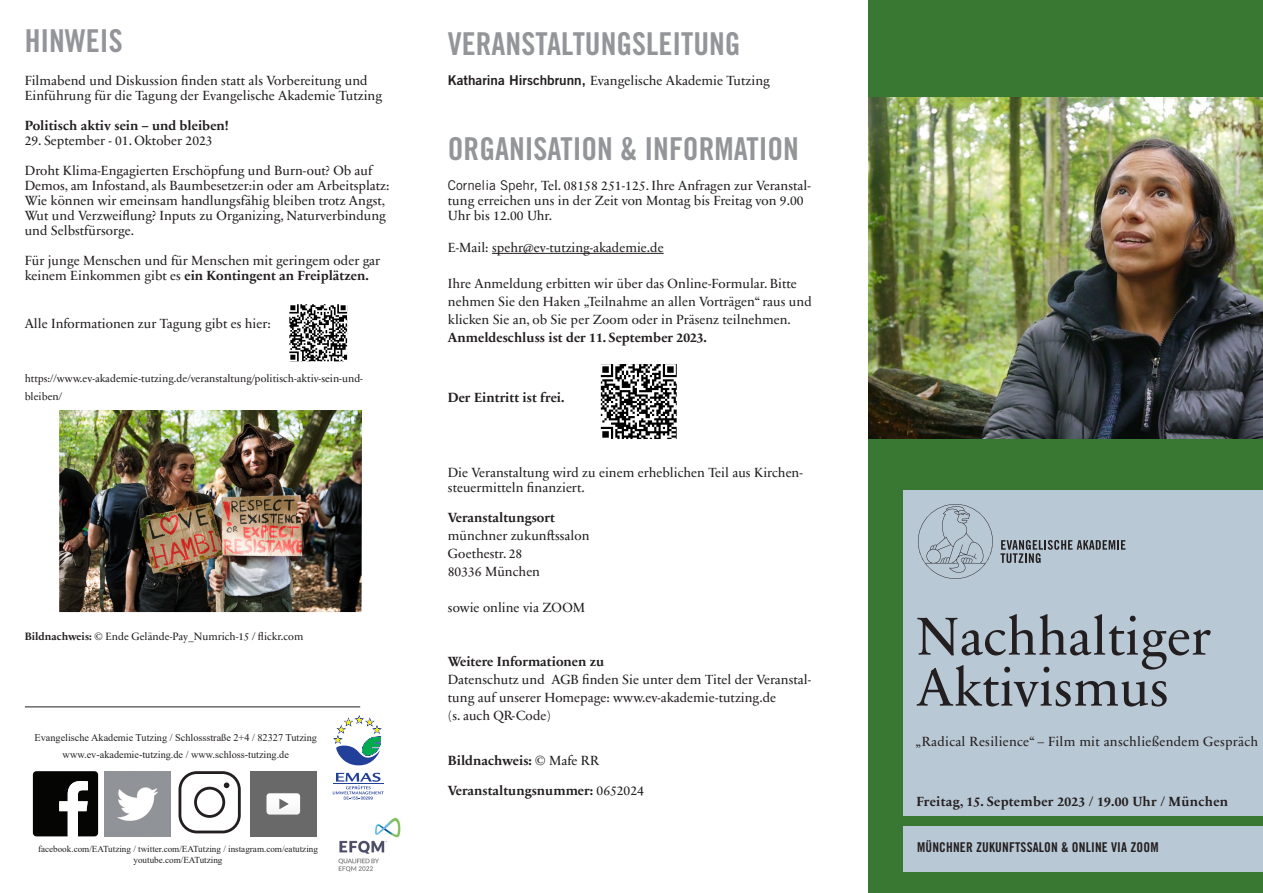
<style>
.page{position:relative;width:1263px;height:893px;background:#fff}
.page>*{position:absolute;margin:0;border:0;box-sizing:border-box;transform-origin:0 0}
.TITELSEITE{font:54px/51px "Sabon Next LT Pro";color:#231f20}
.t1{font:31.5px "Trade Gothic LT Std Bd Cn 20";color:#939598}
.Body{font:13.5px/15px "Sabon Next LT Pro";color:#231f20}
.t2{font:700 13.5px "Sabon Next LT Pro";color:#231f20}
.Body-2{font:13.5px "Sabon Next LT Pro";letter-spacing:.02em;color:#231f20}
.t3{font:700 13.5px "Sabon Next LT Pro";letter-spacing:.02em;color:#231f20}
.t4{font:13.5px "Trade Gothic LT Std Bd Cn 20";letter-spacing:.01em;color:#231f20}
.t5{font:10.8px/18px "Sabon Next LT Pro";color:#231f20}
.t6{font:10.2px/16.4px "Times New Roman";color:#231f20;text-align:center}
.t7{font:9.15px/10.9px "Times New Roman";color:#231f20;text-align:center}
.s1{font-weight:700}
.s2{font-family:"Trade Gothic LT Std Bd 2"}
.s3{font-family:"Trade Gothic LT Std"}
.s4{font-weight:400}
</style>
<div class="page">
<hr style="left:492px;top:253px;width:172px;height:1px;background:#231f20">
<svg style="left:333px;top:715px;width:49px;height:50px"></svg>
<svg style="left:333px;top:773px;width:51px;height:27px"></svg>
<img style="left:338px;top:818px;width:63px;height:54px">
<svg style="left:33px;top:771px;width:65px;height:65px"></svg>
<img style="left:105px;top:771px;width:65px;height:66px">
<svg style="left:179px;top:771px;width:62px;height:62px"></svg>
<div style="left:250px;top:771px;width:66px;height:66px;background:#696969"></div>
<svg style="left:266px;top:793px;width:34px;height:22px"></svg>
<img style="left:602px;top:365px;width:74px;height:73px">
<div style="left:597px;top:360px;width:84px;height:83px;border:4px solid #fff"></div>
<hr style="left:25px;top:707px;width:335px;height:1px;background:#231f20">
<img style="left:59px;top:410px;width:303px;height:202px">
<img style="left:290px;top:305px;width:56px;height:55px">
<div style="left:286px;top:301px;width:64px;height:63px;border:3px solid #fff"></div>
<div style="left:869px;top:0;width:394px;height:893px;background:#387832"></div>
<div style="left:904px;top:826px;width:359px;height:46px;background:#b9c8d5"></div>
<img style="left:869px;top:97px;width:394px;height:342px">
<div style="left:904px;top:491px;width:359px;height:325px;background:#b9c8d5"></div>
<svg style="left:1000px;top:540px;width:125px;height:23px"></svg>
<svg style="left:918px;top:504px;width:75px;height:75px"></svg>
<p class="t1" style="left:25px;top:21px;width:99px">HINWEIS</p>
<p class="Body" style="left:25px;top:72px;width:359px">Filmabend und Diskussion finden statt als Vorbereitung und<br>Einführung für die Tagung der Evangelische Akademie Tutzing</p>
<p class="t2" style="left:25px;top:115px;width:206px">Politisch aktiv sein – und bleiben!</p>
<p class="Body" style="left:25px;top:132px;width:189px">29. September - 01. Oktober 2023</p>
<p class="Body" style="left:25px;top:162px;width:366px">Droht Klima-Engagierten Erschöpfung und Burn-out? Ob auf Demos, am Infostand, als Baumbesetzer:in oder am Arbeitsplatz:<br>Wie können wir emeinsam handlungsfähig bleiben trotz Angst, Wut und Verzweiflung? Inputs zu Organizing, Naturverbindung und Selbstfürsorge.</p>
<p class="Body" style="left:25px;top:252px;width:357px">Für junge Menschen und für Menschen mit geringem oder gar keinem Einkommen gibt es <span class="s1">ein Kontingent an Freiplätzen.</span></p>
<p class="Body" style="left:25px;top:315px;width:248px">Alle Informationen zur Tagung gibt es hier:</p>
<p class="t5" style="left:25px;top:369px;width:340px">https://www.ev-akademie-tutzing.de/veranstaltung/politisch-aktiv-sein-und&shy;bleiben/</p>
<p class="t5" style="left:25px;top:627px;width:280px"><span class="s1">Bildnachweis:</span> © Ende Gelände-Pay_Numrich-15 / flickr.com</p>
<p class="t6" style="left:35px;top:729px;width:284px">Evangelische Akademie Tutzing / Schlossstraße 2+4 / 82327 Tutzing www.ev-akademie-tutzing.de / www.schloss-tutzing.de</p>
<p class="t7" style="left:38px;top:843px;width:281px">facebook.com/EATutzing / twitter.com/EATutzing / instagram.com/eatutzing youtube.com/EATutzing</p>
<p class="t1" style="left:448px;top:24px;width:294px">VERANSTALTUNGSLEITUNG</p>
<p class="Body" style="left:448px;top:72px;width:323px"><span class="s2">Katharina Hirschbrunn,</span> Evangelische Akademie Tutzing</p>
<p class="t1" style="left:448px;top:129px;width:353px">ORGANISATION &amp; INFORMATION</p>
<p class="Body" style="left:448px;top:177px;width:364px"><span class="s3">Cornelia Spehr,</span> Tel. 08158 251-125. Ihre Anfragen zur Veranstal&shy;tung erreichen uns in der Zeit von Montag bis Freitag von 9.00<br>Uhr bis 12.00 Uhr.</p>
<p class="Body" style="left:448px;top:239px;width:217px">E-Mail: spehr@ev-tutzing-akademie.de</p>
<p class="Body" style="left:448px;top:274px;width:365px;line-height:18px">Ihre Anmeldung erbitten wir über das Online-Formular. Bitte nehmen Sie den Haken „Teilnahme an allen Vorträgen“ raus und klicken Sie an, ob Sie per Zoom oder in Präsenz teilnehmen.<br><span class="s1">Anmeldeschluss ist der 11. September 2023.</span></p>
<p class="t2" style="left:448px;top:387px;width:118px">Der Eintritt ist frei.</p>
<p class="Body" style="left:448px;top:464px;width:356px">Die Veranstaltung wird zu einem erheblichen Teil aus Kirchen&shy;steuermitteln finanziert.</p>
<p class="Body" style="left:448px;top:508px;width:143px;line-height:18px"><span class="s1">Veranstaltungsort </span>münchner zukunftssalon</p>
<p class="Body" style="left:448px;top:545px;width:76px">Goethestr. 28</p>
<p class="Body" style="left:448px;top:563px;width:94px">80336 München</p>
<p class="Body" style="left:448px;top:599px;width:139px">sowie online via ZOOM</p>
<p class="Body" style="left:448px;top:652px;width:365px;line-height:18px"><span class="s1">Weitere Informationen zu<br></span>Datenschutz und AGB finden Sie unter dem Titel der Veranstal&shy;tung auf unserer Homepage: www.ev-akademie-tutzing.de<br>(s. auch QR-Code)</p>
<p class="t2" style="left:448px;top:750px;width:153px">Bildnachweis: <span class="s4">© Mafe RR</span></p>
<p class="t2" style="left:448px;top:780px;width:197px">Veranstaltungsnummer: <span class="s4">0652024</span></p>
<p class="TITELSEITE" style="left:916px;top:609px;width:296px">Nachhaltiger<br>Aktivismus</p>
<p class="Body-2" style="left:916px;top:730px;width:344px">„Radical Resilience“ – Film mit anschließendem Gespräch</p>
<p class="t3" style="left:916px;top:791px;width:313px">Freitag, 15. September 2023 / 19.00 Uhr / München</p>
<p class="t4" style="left:917px;top:839px;width:243px">MÜNCHNER ZUKUNFTSSALON &amp; ONLINE VIA ZOOM</p>
</div>
